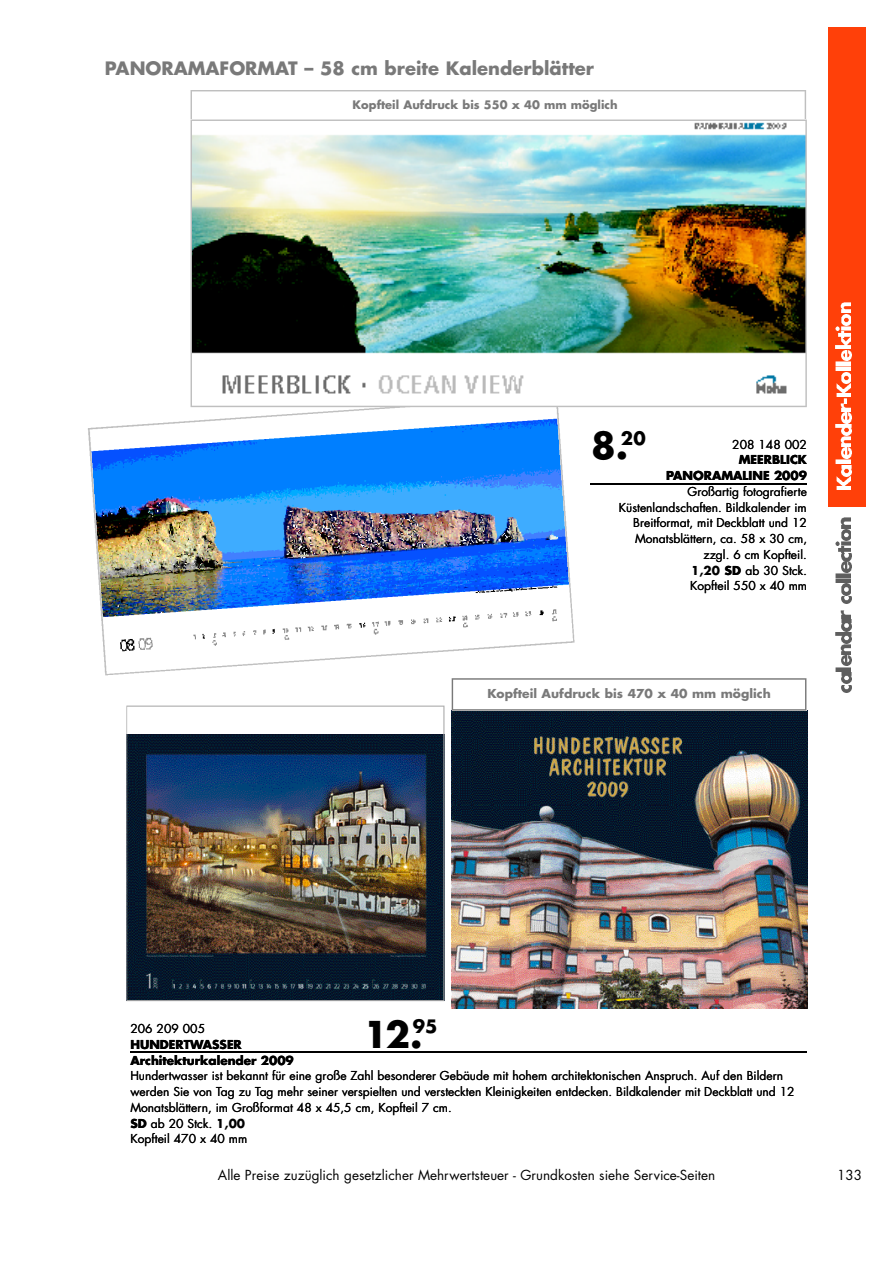
<style>
.page{position:relative;width:893px;height:1263px;background:#fff}
.page>*{position:absolute;margin:0;border:0;box-sizing:border-box;transform-origin:0 0}
.t1{font:700 36px "Futura";color:#000}
.t2{font:700 18px "Futura";color:#797979}
.t3{font:13.5px "Futura";color:#000}
.t4{font:12px/15.8px "Futura";color:#000;text-align:right}
.t5{font:700 12px/15.5px "Futura";color:#000;text-align:right}
.t6{font:700 12px "Futura";color:#797979}
.t7{font:700 11.4px "Futura";color:#797979}
.s1{font-weight:700}
</style>
<div class="page">
<img style="left:126px;top:706px;width:318px;height:295px">
<div style="left:828px;top:27px;width:37px;height:480px;background:#ff4009"></div>
<img style="left:841px;top:673px;width:10px;height:20px">
<img style="left:835px;top:656px;width:16px;height:15px">
<img style="left:835px;top:620px;width:16px;height:34px">
<img style="left:840px;top:611px;width:10px;height:7px">
<img style="left:841px;top:584px;width:10px;height:20px">
<img style="left:835px;top:579px;width:15px;height:3px">
<img style="left:835px;top:530px;width:16px;height:47px">
<img style="left:840px;top:518px;width:10px;height:10px">
<img style="left:836px;top:465px;width:15px;height:24px">
<img style="left:835px;top:413px;width:16px;height:50px">
<img style="left:840px;top:404px;width:10px;height:7px">
<img style="left:840px;top:398px;width:6px;height:6px">
<img style="left:835px;top:367px;width:15px;height:29px">
<img style="left:835px;top:302px;width:16px;height:63px">
<img style="left:88px;top:407px;width:486px;height:268px">
<svg style="left:190px;top:90px;width:616px;height:30px"></svg>
<img style="left:190px;top:120px;width:616px;height:287px">
<img style="left:451px;top:711px;width:356px;height:298px">
<svg style="left:451px;top:678px;width:355px;height:33px"></svg>
<hr style="left:590px;top:483px;width:216px;height:1px;background:#000">
<hr style="left:130px;top:1052px;width:676px;height:1px;background:#000">
<h2 class="t2" style="left:105px;top:60px;width:490px">PANORAMAFORMAT – 58 cm breite Kalenderblätter</h2>
<p class="t7" style="left:352px;top:99px;width:266px">Kopfteil Aufdruck bis 550 x 40 mm möglich</p>
<h1 class="t1" style="left:591px;top:429px;width:56px">8.<sup>20</sup></h1>
<p class="t4" style="left:732px;top:437px;width:76px">208 148 002</p>
<p class="t5" style="left:666px;top:453px;width:142px">MEERBLICK<br>PANORAMALINE 2009</p>
<p class="t4" style="left:618px;top:484px;width:190px">Großartig fotografierte<br>Küstenlandschaften. Bildkalender im<br>Breitformat, mit Deckblatt und 12<br>Monatsblättern, ca. 58 x 30 cm, zzgl. 6 cm Kopfteil.<br><span class="s1">1,20 SD</span> ab 30 Stck.<br>Kopfteil 550 x 40 mm</p>
<p class="t6" style="left:487px;top:688px;width:285px">Kopfteil Aufdruck bis 470 x 40 mm möglich</p>
<h1 class="t1" style="left:363px;top:1018px;width:76px">12.<sup>95</sup></h1>
<p class="t4" style="left:130px;top:1022px;width:76px">206 209 005</p>
<p class="t5" style="left:130px;top:1038px;width:165px;text-align:left">HUNDERTWASSER<br>Architekturkalender 2009</p>
<p class="t4" style="left:130px;top:1069px;width:665px;text-align:left">Hundertwasser ist bekannt für eine große Zahl besonderer Gebäude mit hohem architektonischen Anspruch. Auf den Bildern werden Sie von Tag zu Tag mehr seiner verspielten und versteckten Kleinigkeiten entdecken. Bildkalender mit Deckblatt und 12<br>Monatsblättern, im Großformat 48 x 45,5 cm, Kopfteil 7 cm.<br><span class="s1">SD</span> ab 20 Stck. <span class="s1">1,00<br></span>Kopfteil 470 x 40 mm</p>
<p class="t3" style="left:218px;top:1169px;width:499px">Alle Preise zuzüglich gesetzlicher Mehrwertsteuer - Grundkosten siehe Service-Seiten</p>
<p class="t3" style="left:837px;top:1169px;width:26px">133</p>
</div>
